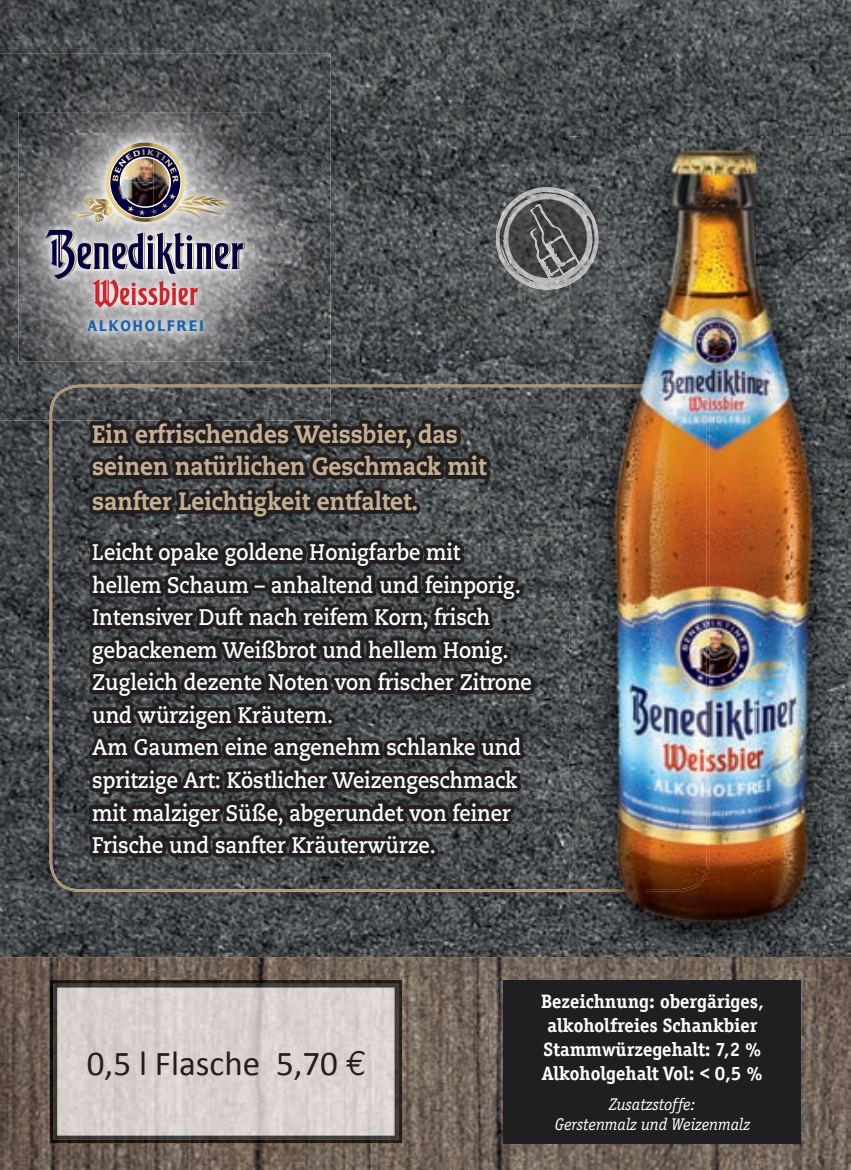
<style>
.page{position:relative;width:851px;height:1170px;background:#fff}
.page>*{position:absolute;margin:0;border:0;box-sizing:border-box;transform-origin:0 0}
.t1{font:35px "Calibri";color:#231f20}
.t2{font:800 25px/32.5px "Caecilia";color:#c5af93;scale:.9 1}
.t3{font:700 22.5px/32.5px "Caecilia";color:#fff;scale:.9 1}
.t4{font:700 20px/24px "Officina Serif";color:#fff}
.t5{font:italic 17.5px/20px "Officina Serif";color:#fff;text-align:center}
.t6{font:14.75px "Jeremiah";letter-spacing:.15em;color:#1963ad}
.s1{font-family:"Euro Mono"}
</style>
<div class="page">
<img style="left:0;top:0;width:850px;height:957px">
<svg style="left:0;top:957px;width:850px;height:212px;background:#6e6056"></svg>
<div style="left:503px;top:979px;width:298px;height:163px;background:#1f1e20"></div>
<img style="left:50px;top:979px;width:352px;height:163px">
<img style="left:53px;top:983px;width:345px;height:156px">
<img style="left:0;top:54px;width:330px;height:366px">
<img style="left:18px;top:112px;width:255px;height:249px">
<img style="left:37px;top:133px;width:217px;height:207px">
<img style="left:46px;top:142px;width:199px;height:166px">
<svg style="left:50px;top:384px;width:519px;height:507px;background:#4c4e4f"></svg>
<img style="left:496px;top:193px;width:73px;height:96px">
<img style="left:499px;top:192px;width:42px;height:90px">
<img style="left:502px;top:199px;width:67px;height:79px">
<img style="left:553px;top:227px;width:16px;height:9px">
<img style="left:530px;top:209px;width:20px;height:27px">
<img style="left:534px;top:204px;width:22px;height:23px">
<svg style="left:526px;top:194px;width:17px;height:13px"></svg>
<img style="left:582px;top:126px;width:262px;height:837px">
<img style="left:569px;top:136px;width:13px;height:804px">
<img style="left:844px;top:136px;width:6px;height:804px">
<img style="left:569px;top:384px;width:13px;height:507px">
<img style="left:569px;top:192px;width:13px;height:4px">
<img style="left:569px;top:215px;width:13px;height:21px">
<img style="left:582px;top:384px;width:127px;height:85px">
<img style="left:645px;top:469px;width:64px;height:422px">
<img style="left:582px;top:889px;width:63px;height:2px">
<img style="left:587px;top:201px;width:11px;height:75px">
<svg style="left:507px;top:236px;width:87px;height:50px;background:#707072"></svg>
<svg style="left:563px;top:196px;width:24px;height:19px"></svg>
<img style="left:582px;top:215px;width:12px;height:55px">
<img style="left:582px;top:219px;width:7px;height:39px">
<svg style="left:79px;top:384px;width:462px;height:543px;background:#39393b"></svg>
<div style="left:427px;top:846px;width:11px;height:11px;border:8px solid #231f20;border-radius:50%"></div>
<p class="t6" style="left:88px;top:316px;width:117px">ALKOHOLFREI</p>
<p class="t2" style="left:92px;top:418px;width:439px">Ein erfrischendes Weissbier, das seinen natürlichen Geschmack mit</p>
<p class="t2" style="left:92px;top:485px;width:363px">sanfter Leichtigkeit entfaltet.</p>
<p class="t3" style="left:92px;top:536px;width:490px">Leicht opake goldene Honigfarbe mit hellem Schaum – anhaltend und feinporig.<br>Intensiver Duft nach reifem Korn, frisch gebackenem Weißbrot und hellem Honig.<br>Zugleich dezente Noten von frischer Zitrone und würzigen Kräutern.<br>Am Gaumen eine angenehm schlanke und spritzige Art: Köstlicher Weizengeschmack mit malziger Süße, abgerundet von feiner Frische und sanfter Kräuterwürze.</p>
<h1 class="t1" style="left:87px;top:1041px;width:281px">0,5 l Flasche 5,70 <span class="s1">€</span></h1>
<p class="t4" style="left:541px;top:989px;width:224px">Bezeichnung: obergäriges, alkoholfreies Schankbier<br>Stammwürzegehalt: 7,2 %<br>Alkoholgehalt Vol: &lt; 0,5 %</p>
<p class="t5" style="left:554px;top:1094px;width:196px">Zusatzstoffe:<br>Gerstenmalz und Weizenmalz</p>
</div>
